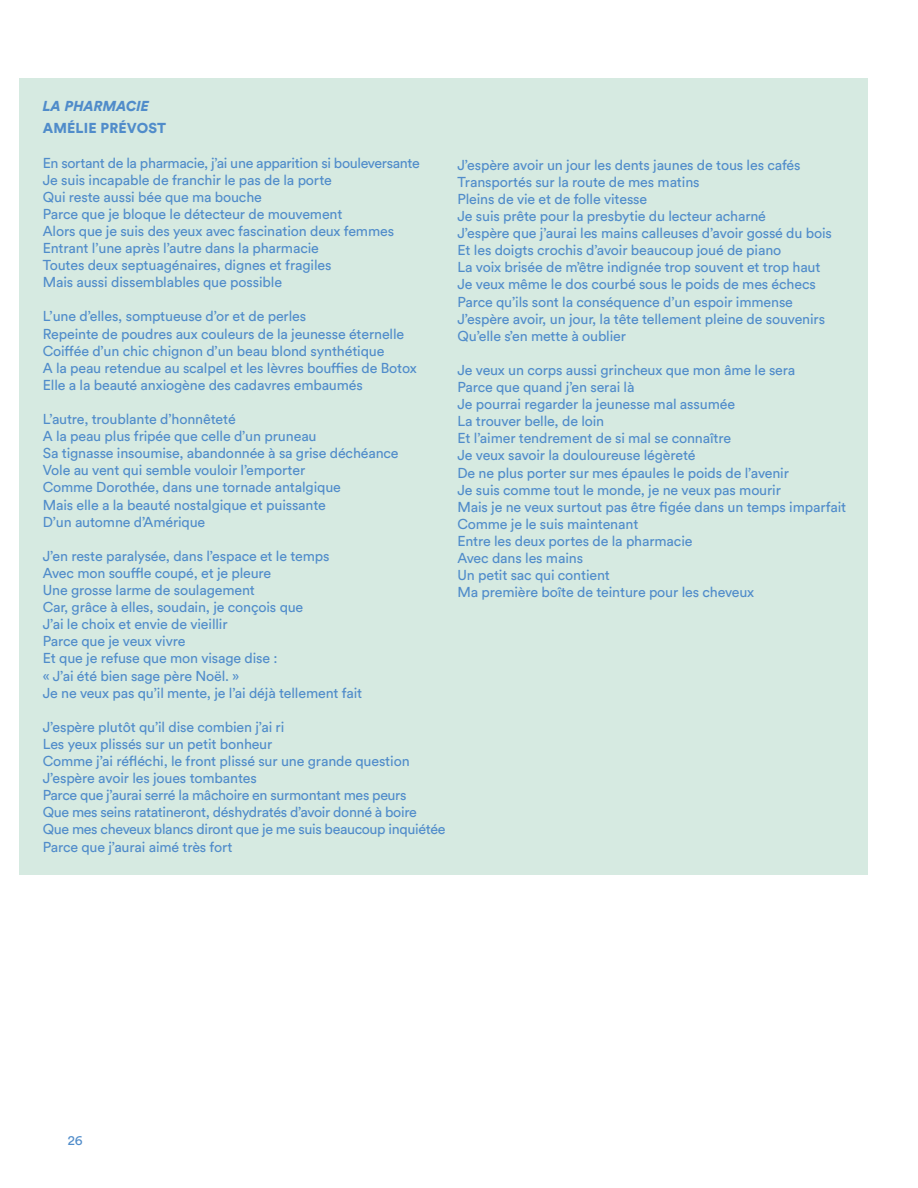
<style>
.page{position:relative;width:918px;height:1188px;background:#fff}
.page>*{position:absolute;margin:0;border:0;box-sizing:border-box;transform-origin:0 0}
.t1{font:14.25px/17.1px "Circular Std";letter-spacing:-.01em;color:#508cca}
.t2{font:900 14.25px "Circular Std";letter-spacing:.01em;color:#508cca}
.t3{font:italic 900 14.25px "Circular Std";letter-spacing:.01em;color:#508cca}
.t4{font:13.5px "Circular Std";color:#508cca}
</style>
<div class="page">
<div style="left:19px;top:78px;width:849px;height:797px;background:#d6eae1"></div>
<p class="t3" style="left:43px;top:96px;width:108px">LA PHARMACIE</p>
<p class="t2" style="left:43px;top:119px;width:125px">AMÉLIE PRÉVOST</p>
<p class="t1" style="left:43px;top:154px;width:378px">En sortant de la pharmacie, j’ai une apparition si bouleversante Je suis incapable de franchir le pas de la porte<br>Qui reste aussi bée que ma bouche<br>Parce que je bloque le détecteur de mouvement<br>Alors que je suis des yeux avec fascination deux femmes Entrant l’une après l’autre dans la pharmacie<br>Toutes deux septuagénaires, dignes et fragiles<br>Mais aussi dissemblables que possible</p>
<p class="t1" style="left:43px;top:308px;width:376px">L’une d’elles, somptueuse d’or et de perles<br>Repeinte de poudres aux couleurs de la jeunesse éternelle Coiffée d’un chic chignon d’un beau blond synthétique<br>A la peau retendue au scalpel et les lèvres bouffies de Botox Elle a la beauté anxiogène des cadavres embaumés</p>
<p class="t1" style="left:43px;top:410px;width:357px">L’autre, troublante d’honnêteté<br>A la peau plus fripée que celle d’un pruneau<br>Sa tignasse insoumise, abandonnée à sa grise déchéance Vole au vent qui semble vouloir l’emporter<br>Comme Dorothée, dans une tornade antalgique<br>Mais elle a la beauté nostalgique et puissante<br>D’un automne d’Amérique</p>
<p class="t1" style="left:43px;top:547px;width:321px">J’en reste paralysée, dans l’espace et le temps Avec mon souffle coupé, et je pleure<br>Une grosse larme de soulagement<br>Car, grâce à elles, soudain, je conçois que<br>J’ai le choix et envie de vieillir<br>Parce que je veux vivre<br>Et que je refuse que mon visage dise :<br>« J’ai été bien sage père Noël. »<br>Je ne veux pas qu’il mente, je l’ai déjà tellement fait</p>
<p class="t1" style="left:43px;top:718px;width:404px">J’espère plutôt qu’il dise combien j’ai ri<br>Les yeux plissés sur un petit bonheur<br>Comme j’ai réfléchi, le front plissé sur une grande question J’espère avoir les joues tombantes<br>Parce que j’aurai serré la mâchoire en surmontant mes peurs<br>Que mes seins ratatineront, déshydratés d’avoir donné à boire Que mes cheveux blancs diront que je me suis beaucoup inquiétée Parce que j’aurai aimé très fort</p>
<p class="t1" style="left:457px;top:156px;width:376px">J’espère avoir un jour les dents jaunes de tous les cafés Transportés sur la route de mes matins<br>Pleins de vie et de folle vitesse<br>Je suis prête pour la presbytie du lecteur acharné<br>J’espère que j’aurai les mains calleuses d’avoir gossé du bois Et les doigts crochis d’avoir beaucoup joué de piano<br>La voix brisée de m’être indignée trop souvent et trop haut Je veux même le dos courbé sous le poids de mes échecs Parce qu’ils sont la conséquence d’un espoir immense J’espère avoir, un jour, la tête tellement pleine de souvenirs Qu’elle s’en mette à oublier</p>
<p class="t1" style="left:457px;top:361px;width:390px">Je veux un corps aussi grincheux que mon â me le sera<br>Parce que quand j’en serai là<br>Je pourrai regarder la jeunesse mal assumée<br>La trouver belle, de loin<br>Et l’aimer tendrement de si mal se connaître<br>Je veux savoir la douloureuse légèreté<br>De ne plus porter sur mes épaules le poids de l’avenir<br>Je suis comme tout le monde, je ne veux pas mourir<br>Mais je ne veux surtout pas être figée dans un temps imparfait Comme je le suis maintenant<br>Entre les deux portes de la pharmacie<br>Avec dans les mains<br>Un petit sac qui contient<br>Ma première boîte de teinture pour les cheveux</p>
<p class="t4" style="left:68px;top:1132px;width:16px">26</p>
</div>
